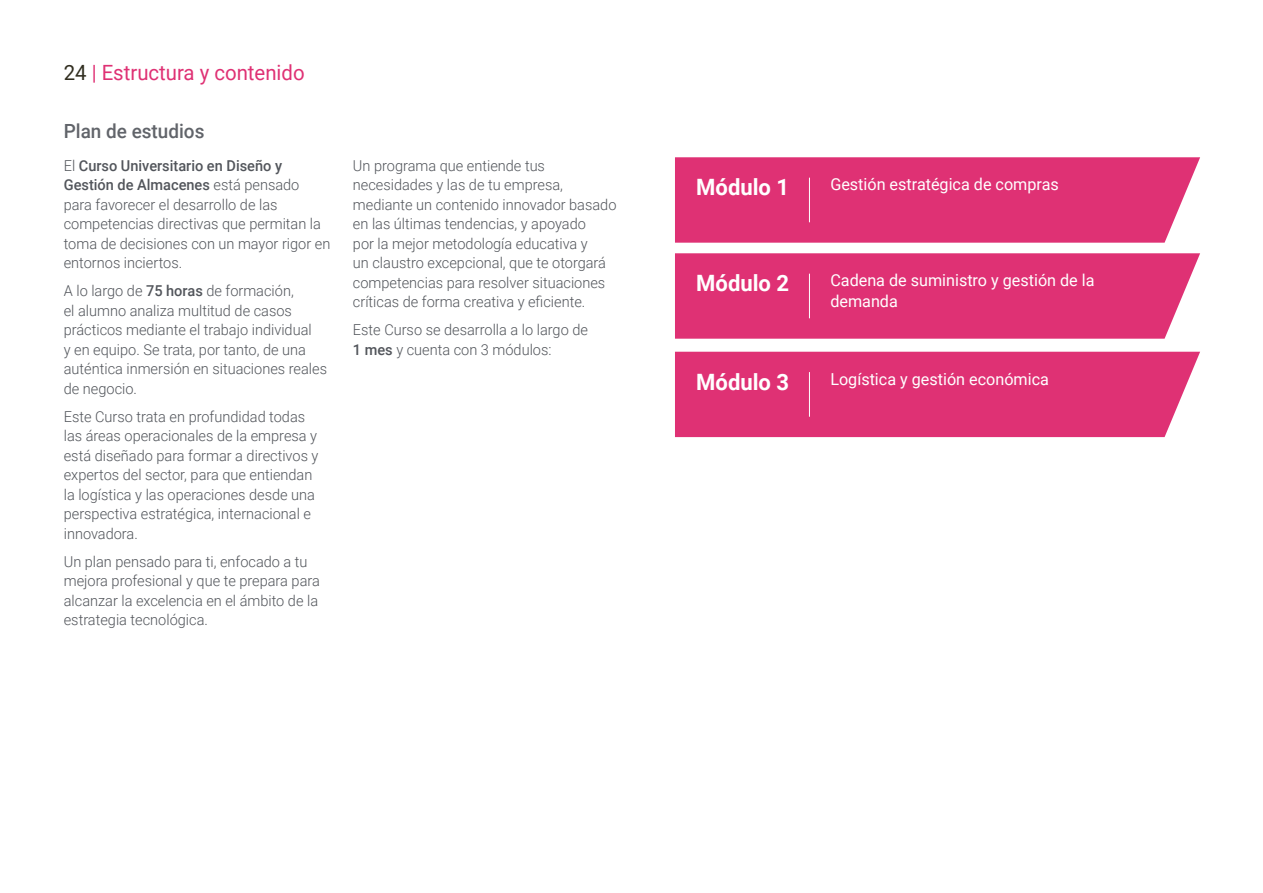
<style>
.page{position:relative;width:1263px;height:893px;background:#fff}
.page>*{position:absolute;margin:0;border:0;box-sizing:border-box;transform-origin:0 0}
.t1{font:700 22.5px "Roboto";color:#fff}
.t2{font:21px "Roboto";color:#df3174}
.t3{font:500 19.5px "Roboto";color:#61646a}
.t4{font:16.5px/21px "Roboto";color:#fff}
.t5{font:300 15px/19.5px "Roboto";color:#52555b}
.s1{color:#312e20}
.s2{font-weight:500}
</style>
<div class="page">
<div style="left:675px;top:157px;width:525px;height:86px;background:#df3174"></div>
<div style="left:675px;top:253px;width:525px;height:86px;background:#df3174"></div>
<div style="left:675px;top:352px;width:525px;height:85px;background:#df3174"></div>
<hr style="left:809px;top:178px;width:1px;height:44px;background:#fff">
<hr style="left:809px;top:274px;width:1px;height:44px;background:#fff">
<hr style="left:809px;top:372px;width:1px;height:45px;background:#fff">
<h2 class="t2" style="left:64px;top:57px;width:242px"><span class="s1">24</span> | Estructura y contenido</h2>
<h3 class="t3" style="left:64px;top:117px;width:142px">Plan de estudios</h3>
<p class="t5" style="left:64px;top:155px;width:268px">El <span class="s2">Curso Universitario en Diseño y Gestión de Almacenes</span> está pensado para favorecer el desarrollo de las competencias directivas que permitan la toma de decisiones con un mayor rigor en entornos inciertos.</p>
<p class="t5" style="left:64px;top:281px;width:265px">A lo largo de <span class="s2">75 horas</span> de formación,<br>el alumno analiza multitud de casos prácticos mediante el trabajo individual<br>y en equipo. Se trata, por tanto, de una auténtica inmersión en situaciones reales de negocio.</p>
<p class="t5" style="left:64px;top:406px;width:256px">Este Curso trata en profundidad todas las áreas operacionales de la empresa y está diseñado para formar a directivos y expertos del sector, para que entiendan la logística y las operaciones desde una perspectiva estratégica, internacional e innovadora.</p>
<p class="t5" style="left:64px;top:551px;width:258px">Un plan pensado para ti, enfocado a tu mejora profesional y que te prepara para alcanzar la excelencia en el ámbito de la estrategia tecnológica.</p>
<p class="t5" style="left:353px;top:155px;width:265px">Un programa que entiende tus necesidades y las de tu empresa, mediante un contenido innovador basado en las últimas tendencias, y apoyado<br>por la mejor metodología educativa y<br>un claustro excepcional, que te otorgará competencias para resolver situaciones críticas de forma creativa y eficiente.</p>
<p class="t5" style="left:353px;top:320px;width:237px">Este Curso se desarrolla a lo largo de<br><span class="s2">1 mes</span> y cuenta con 3 módulos:</p>
<h1 class="t1" style="left:696px;top:172px;width:94px">Módulo 1</h1>
<p class="t4" style="left:830px;top:173px;width:230px">Gestión estratégica de compras</p>
<h1 class="t1" style="left:696px;top:268px;width:94px">Módulo 2</h1>
<p class="t4" style="left:830px;top:269px;width:266px">Cadena de suministro y gestión de la demanda</p>
<h1 class="t1" style="left:696px;top:366px;width:94px">Módulo 3</h1>
<p class="t4" style="left:830px;top:368px;width:220px">Logística y gestión económica</p>
</div>
